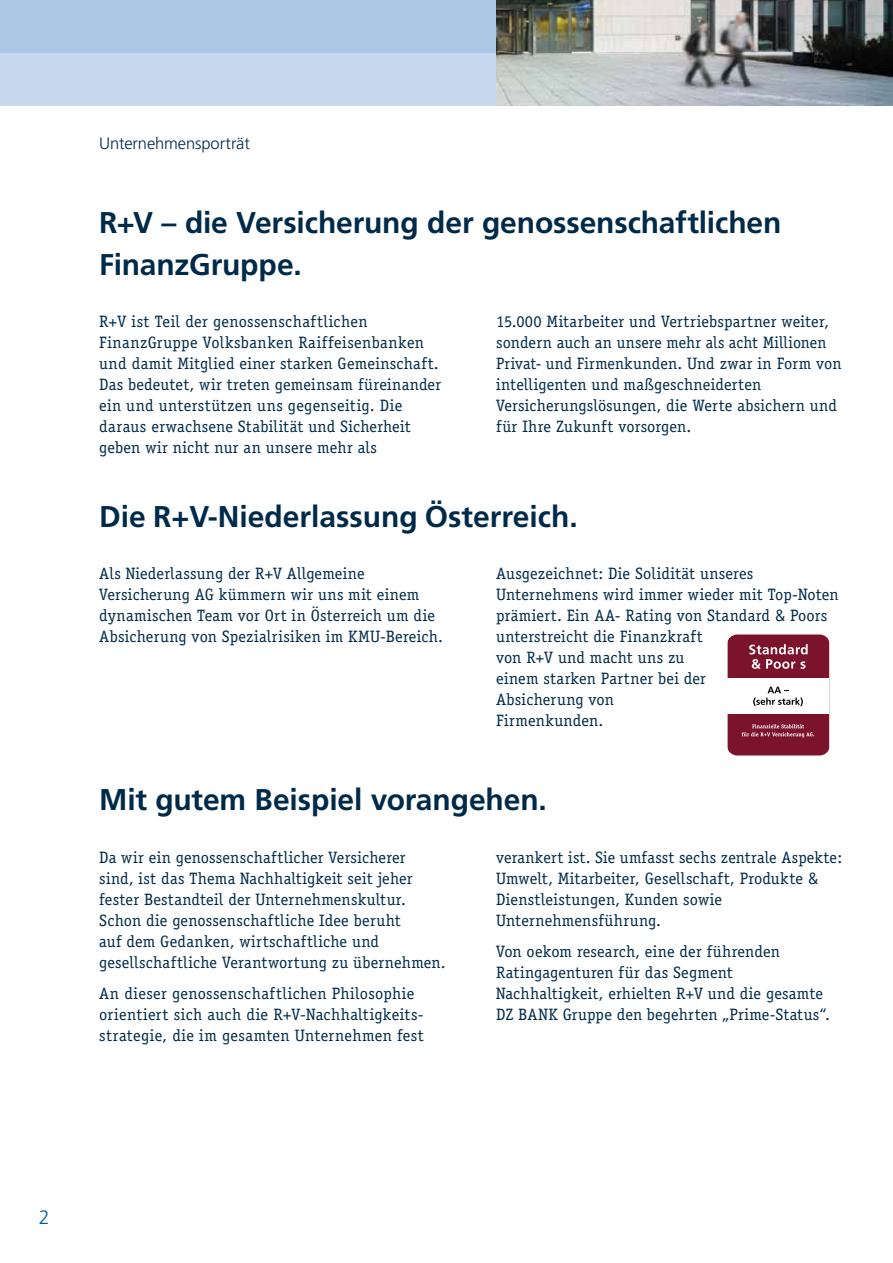
<style>
.page{position:relative;width:893px;height:1263px;background:#fff}
.page>*{position:absolute;margin:0;border:0;box-sizing:border-box;transform-origin:0 0}
.t1{font:700 30px/42px "Frutiger";letter-spacing:-.005em;color:#002a4a}
.t2{font:300 19.5px "Frutiger";color:#005ca9}
.t3{font:16.5px/21px "Officina Serif";letter-spacing:.01em;color:#002a4a}
.t4{font:300 16.5px "Frutiger";letter-spacing:-.005em;color:#002a4a}
</style>
<div class="page">
<div style="left:0;top:0;width:496px;height:105px;background:linear-gradient(to right,#b8cfe8,#b8cfe8)"></div>
<img style="left:496px;top:0;width:397px;height:105px">
<svg style="left:728px;top:634px;width:101px;height:121px"></svg>
<p class="t4" style="left:99px;top:134px;width:152px">Unternehmensporträt</p>
<h1 class="t1" style="left:99px;top:201px;width:684px">R+V – die Versicherung der genossenschaftlichen<br>FinanzGruppe.</h1>
<p class="t3" style="left:99px;top:311px;width:343px">R+V ist Teil der genossenschaftlichen FinanzGruppe Volksbanken Raiffeisenbanken und damit Mitglied einer starken Gemeinschaft.<br>Das bedeutet, wir treten gemeinsam füreinander ein und unterstützen uns gegenseitig. Die daraus erwachsene Stabilität und Sicherheit geben wir nicht nur an unsere mehr als</p>
<p class="t3" style="left:496px;top:311px;width:347px">15.000 Mitarbeiter und Vertriebspartner weiter, sondern auch an unsere mehr als acht Millionen Privat- und Firmenkunden. Und zwar in Form von intelligenten und maßgeschneiderten Versicherungslösungen, die Werte absichern und für Ihre Zukunft vorsorgen.</p>
<h1 class="t1" style="left:99px;top:495px;width:480px">Die R+V-Niederlassung Österreich.</h1>
<p class="t3" style="left:99px;top:563px;width:345px">Als Niederlassung der R+V Allgemeine Versicherung AG kümmern wir uns mit einem dynamischen Team vor Ort in Österreich um die Absicherung von Spezialrisiken im KMU-Bereich.</p>
<p class="t3" style="left:496px;top:563px;width:344px">Ausgezeichnet: Die Solidität unseres<br>Unternehmens wird immer wieder mit Top-Noten prämiert. Ein AA- Rating von Standard &amp; Poors unterstreicht die Finanzkraft<br>von R+V und macht uns zu<br>einem starken Partner bei der<br>Absicherung von<br>Firmenkunden.</p>
<h1 class="t1" style="left:99px;top:778px;width:449px">Mit gutem Beispiel vorangehen.</h1>
<p class="t3" style="left:99px;top:846px;width:348px">Da wir ein genossenschaftlicher Versicherer<br>sind, ist das Thema Nachhaltigkeit seit jeher fester Bestandteil der Unternehmenskultur.<br>Schon die genossenschaftliche Idee beruht<br>auf dem Gedanken, wirtschaftliche und gesellschaftliche Verantwortung zu übernehmen.</p>
<p class="t3" style="left:99px;top:983px;width:326px">An dieser genossenschaftlichen Philosophie orientiert sich auch die R+V-Nachhaltigkeits&shy;strategie, die im gesamten Unternehmen fest</p>
<p class="t3" style="left:496px;top:846px;width:348px">verankert ist. Sie umfasst sechs zentrale Aspekte:<br>Umwelt, Mitarbeiter, Gesellschaft, Produkte &amp; Dienstleistungen, Kunden sowie Unternehmensführung.</p>
<p class="t3" style="left:496px;top:941px;width:335px">Von oekom research, eine der führenden Ratingagenturen für das Segment Nachhaltigkeit, erhielten R+V und die gesamte DZ BANK Gruppe den begehrten „Prime-Status“.</p>
<p class="t2" style="left:39px;top:1206px;width:12px">2</p>
</div>
